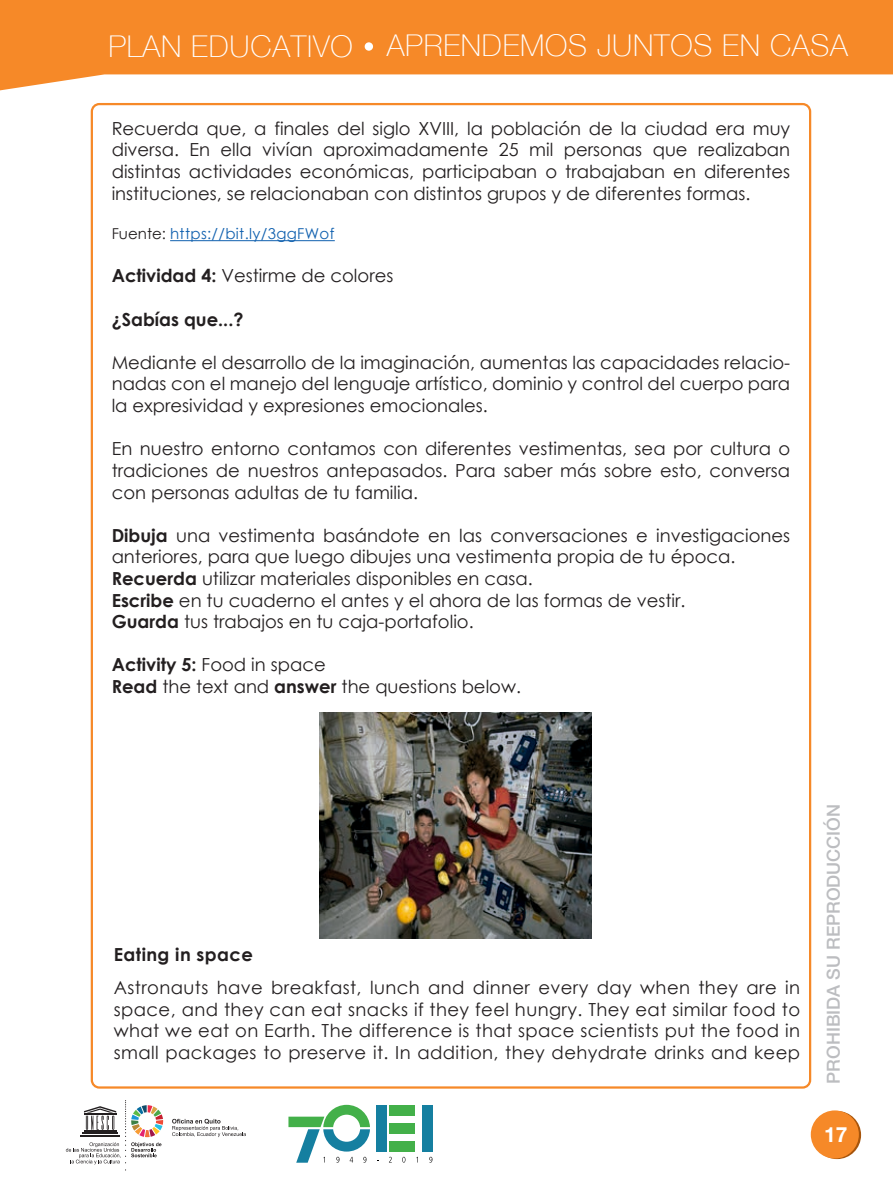
<style>
.page{position:relative;width:893px;height:1191px;background:#fff}
.page>*{position:absolute;margin:0;border:0;box-sizing:border-box;transform-origin:0 0}
.t1{font:100 30px "Helvetica Neue";letter-spacing:.025em;color:#fff}
.t2{font:700 21px "Helvetica Neue LT Std";color:#fff}
.t3{font:18px/21.6px "Century Gothic";color:#231f20;text-align:justify}
.t4{font:500 18px "Helvetica Neue LT Std";color:#bcbdc0}
.t5{font:700 18px "Century Gothic";color:#231f20}
.t6{font:700 18px "Century Gothic";letter-spacing:.02em;color:#231f20}
.t7{font:15px "Century Gothic";letter-spacing:.02em;color:#1161af}
.s1{color:#231f20}
.s2{font-weight:700}
</style>
<div class="page">
<svg style="left:0;top:0;width:893px;height:90px;fill:#f68928"></svg>
<div style="left:365px;top:42px;width:8px;height:9px;background:#fff;border-radius:50%"></div>
<svg style="left:813px;top:1111px;width:48px;height:48px"></svg>
<div style="left:811px;top:1110px;width:48px;height:48px;background:#f68928;border-radius:50%"></div>
<svg style="left:66px;top:1100px;width:97px;height:70px"></svg>
<svg style="left:172px;top:1118px;width:74px;height:19px"></svg>
<div style="left:422px;top:1104px;width:11px;height:47px;background:#157fa0"></div>
<div style="left:376px;top:1104px;width:11px;height:47px;background:#157fa0"></div>
<div style="left:389px;top:1104px;width:25px;height:11px;background:#43b049"></div>
<div style="left:389px;top:1122px;width:25px;height:11px;background:#43b049"></div>
<div style="left:389px;top:1141px;width:25px;height:10px;background:#43b049"></div>
<svg style="left:288px;top:1104px;width:82px;height:58px"></svg>
<svg style="left:402px;top:1156px;width:3px;height:6px"></svg>
<svg style="left:429px;top:1156px;width:3px;height:6px"></svg>
<hr style="left:170px;top:240px;width:165px;height:1px;background:#1161af">
<img style="left:319px;top:713px;width:272px;height:225px">
<h1 class="t1" style="left:108px;top:22px;width:741px">PLAN EDUCATIVO APRENDEMOS JUNTOS EN CASA</h1>
<p class="t3" style="left:112px;top:117px;width:680px">Recuerda que, a finales del siglo XVIII, la población de la ciudad era muy diversa. En ella vivían aproximadamente 25 mil personas que realizaban distintas actividades económicas, participaban o trabajaban en diferentes instituciones, se relacionaban con distintos grupos y de diferentes formas.</p>
<p class="t7" style="left:112px;top:223px;width:224px"><span class="s1">Fuente:</span> https://bit.ly/3ggFWof</p>
<p class="t3" style="left:112px;top:265px;width:283px"><span class="s2">Actividad 4:</span> Vestirme de colores</p>
<p class="t5" style="left:112px;top:305px;width:133px">¿Sabías que...?</p>
<p class="t3" style="left:112px;top:351px;width:680px">Mediante el desarrollo de la imaginación, aumentas las capacidades relacio&shy;nadas con el manejo del lenguaje artístico, dominio y control del cuerpo para la expresividad y expresiones emocionales.</p>
<p class="t3" style="left:112px;top:438px;width:680px">En nuestro entorno contamos con diferentes vestimentas, sea por cultura o tradiciones de nuestros antepasados. Para saber más sobre esto, conversa con personas adultas de tu familia.</p>
<p class="t3" style="left:112px;top:524px;width:680px;text-align:left"><span class="s2">Dibuja</span> una vestimenta basándote en las conversaciones e investigaciones anteriores, para que luego dibujes una vestimenta propia de tu época.<br><span class="s2">Recuerda</span> utilizar materiales disponibles en casa.<br><span class="s2">Escribe</span> en tu cuaderno el antes y el ahora de las formas de vestir.<br><span class="s2">Guarda</span> tus trabajos en tu caja-portafolio.</p>
<p class="t3" style="left:112px;top:654px;width:411px"><span class="s2">Activity 5:</span> Food in space<br><span class="s2">Read</span> the text and <span class="s2">answer</span> the questions below.</p>
<p class="t6" style="left:114px;top:940px;width:141px">Eating in space</p>
<p class="t3" style="left:114px;top:976px;width:688px">Astronauts have breakfast, lunch and dinner every day when they are in space, and they can eat snacks if they feel hungry. They eat similar food to what we eat on Earth. The difference is that space scientists put the food in small packages to preserve it. In addition, they dehydrate drinks and keep</p>
<p class="t4" style="left:823px;top:1083px;width:281px;rotate:-90deg">PROHIBIDA SU REPRODUCCIÓN</p>
<p class="t2" style="left:824px;top:1121px;width:25px">17</p>
</div>
